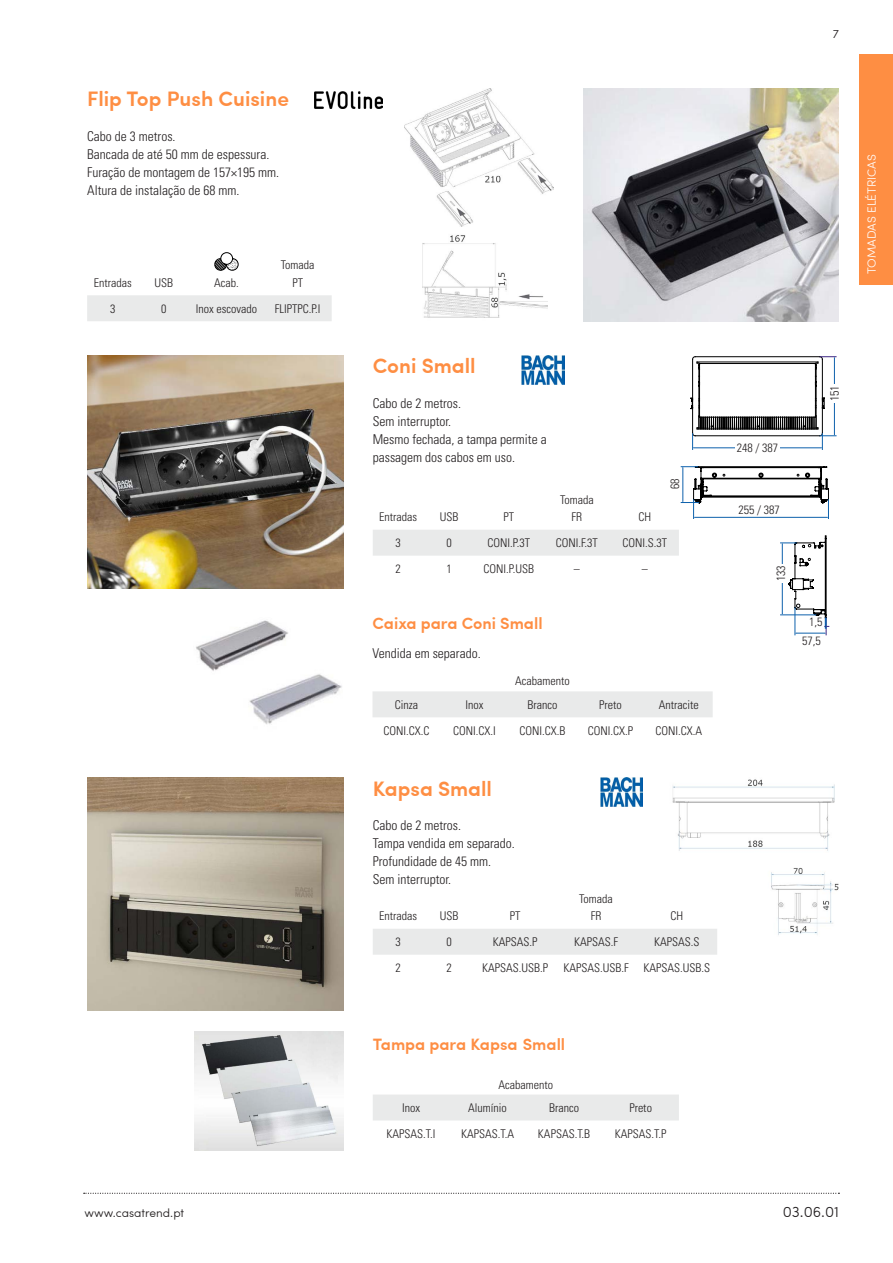
<style>
.page{position:relative;width:893px;height:1263px;background:#fff}
.page>*{position:absolute;margin:0;border:0;box-sizing:border-box;transform-origin:0 0}
.t1{font:600 21px "Sofia Pro";color:#fe8e43}
.t2{font:600 16.5px "Sofia Pro";color:#fe8e43}
.t3{font:300 15px "Sofia Pro";color:#231f20}
.t4{font:300 condensed 13.5px/18px "Univers LT Std";color:#231f20}
.t5{font:300 condensed 12px "Univers LT Std";color:#231f20}
.t6{font:300 12px "Sofia Pro";color:#231f20}
.t7{font:300 12px "Sofia Pro";color:#fff}
</style>
<div class="page">
<svg style="left:84px;top:1193px;width:755px;height:1px"></svg>
<div style="left:859px;top:54px;width:34px;height:231px;background:#fe8e43"></div>
<img style="left:583px;top:88px;width:256px;height:233px">
<div style="left:87px;top:295px;width:245px;height:26px;background:#e9eaea"></div>
<svg style="left:214px;top:252px;width:24px;height:19px"></svg>
<img style="left:315px;top:91px;width:67px;height:17px">
<img style="left:404px;top:88px;width:149px;height:138px">
<img style="left:422px;top:235px;width:125px;height:83px">
<img style="left:672px;top:779px;width:163px;height:72px">
<img style="left:87px;top:777px;width:256px;height:234px">
<img style="left:600px;top:777px;width:43px;height:29px">
<div style="left:373px;top:929px;width:344px;height:26px;background:#e9eaea"></div>
<img style="left:771px;top:867px;width:68px;height:68px">
<img style="left:194px;top:1032px;width:149px;height:118px">
<div style="left:373px;top:1095px;width:306px;height:25px;background:#e9eaea"></div>
<img style="left:87px;top:355px;width:256px;height:234px">
<img style="left:522px;top:355px;width:42px;height:29px">
<div style="left:373px;top:530px;width:306px;height:26px;background:#e9eaea"></div>
<img style="left:196px;top:620px;width:146px;height:104px">
<svg style="left:690px;top:356px;width:146px;height:93px"></svg>
<div style="left:735px;top:443px;width:44px;height:9px;background:#fff"></div>
<div style="left:830px;top:384px;width:9px;height:19px;background:#fff"></div>
<svg style="left:681px;top:466px;width:148px;height:53px"></svg>
<div style="left:737px;top:505px;width:44px;height:9px;background:#fff"></div>
<svg style="left:781px;top:535px;width:48px;height:100px"></svg>
<div style="left:776px;top:564px;width:9px;height:19px;background:#fff"></div>
<div style="left:808px;top:617px;width:16px;height:9px;background:#fff"></div>
<div style="left:372px;top:691px;width:341px;height:26px;background:#e9eaea"></div>
<p class="t1" style="left:87px;top:83px;width:203px">Flip Top Push Cuisine</p>
<p class="t4" style="left:87px;top:127px;width:90px">Cabo de 3 metros.</p>
<p class="t4" style="left:87px;top:145px;width:184px">Bancada de até 50 mm de espessura.</p>
<p class="t4" style="left:87px;top:163px;width:193px">Furação de montagem de 157×195 mm.</p>
<p class="t4" style="left:87px;top:181px;width:154px">Altura de instalação de 68 mm.</p>
<p class="t5" style="left:281px;top:258px;width:35px">Tomada</p>
<p class="t5" style="left:94px;top:275px;width:39px">Entradas</p>
<p class="t5" style="left:154px;top:275px;width:20px">USB</p>
<p class="t5" style="left:214px;top:275px;width:26px">Acab.</p>
<p class="t5" style="left:292px;top:275px;width:12px">PT</p>
<p class="t5" style="left:110px;top:301px;width:7px">3</p>
<p class="t5" style="left:161px;top:301px;width:7px">0</p>
<p class="t5" style="left:196px;top:301px;width:63px">Inox escovado</p>
<p class="t5" style="left:275px;top:301px;width:47px">FLIPTPC.P.I</p>
<p class="t6" style="left:84px;top:1204px;width:101px">www.casatrend.pt</p>
<p class="t6" style="left:833px;top:25px;width:8px">7</p>
<p class="t7" style="left:863px;top:274px;width:121px;rotate:-90deg">TOMADAS ELÉTRICAS</p>
<p class="t1" style="left:373px;top:350px;width:104px">Coni Small</p>
<p class="t4" style="left:373px;top:394px;width:90px">Cabo de 2 metros.</p>
<p class="t4" style="left:373px;top:412px;width:80px">Sem interruptor.</p>
<p class="t4" style="left:373px;top:430px;width:175px">Mesmo fechada, a tampa permite a passagem dos cabos em uso.</p>
<p class="t5" style="left:560px;top:492px;width:35px">Tomada</p>
<p class="t5" style="left:668px;top:489px;width:12px;rotate:-90deg">68</p>
<p class="t5" style="left:379px;top:510px;width:39px">Entradas</p>
<p class="t5" style="left:440px;top:510px;width:20px">USB</p>
<p class="t5" style="left:503px;top:510px;width:12px">PT</p>
<p class="t5" style="left:571px;top:510px;width:12px">FR</p>
<p class="t5" style="left:639px;top:510px;width:14px">CH</p>
<p class="t5" style="left:396px;top:536px;width:7px">3</p>
<p class="t5" style="left:447px;top:536px;width:7px">0</p>
<p class="t5" style="left:488px;top:536px;width:44px">CONI.P.3T</p>
<p class="t5" style="left:556px;top:536px;width:44px">CONI.F.3T</p>
<p class="t5" style="left:623px;top:536px;width:46px">CONI.S.3T</p>
<p class="t5" style="left:396px;top:561px;width:7px">2</p>
<p class="t5" style="left:447px;top:561px;width:7px">1</p>
<p class="t5" style="left:484px;top:561px;width:52px">CONI.P.USB</p>
<p class="t5" style="left:574px;top:561px;width:7px">–</p>
<p class="t5" style="left:642px;top:561px;width:7px">–</p>
<p class="t2" style="left:372px;top:610px;width:172px">Caixa para Coni Small</p>
<p class="t4" style="left:372px;top:644px;width:110px">Vendida em separado.</p>
<p class="t5" style="left:515px;top:674px;width:56px">Acabamento</p>
<p class="t5" style="left:395px;top:697px;width:25px">Cinza</p>
<p class="t5" style="left:466px;top:697px;width:19px">Inox</p>
<p class="t5" style="left:528px;top:697px;width:31px">Branco</p>
<p class="t5" style="left:599px;top:697px;width:24px">Preto</p>
<p class="t5" style="left:659px;top:697px;width:41px">Antracite</p>
<p class="t5" style="left:383px;top:723px;width:47px">CONI.CX.C</p>
<p class="t5" style="left:453px;top:723px;width:44px">CONI.CX.I</p>
<p class="t5" style="left:520px;top:723px;width:47px">CONI.CX.B</p>
<p class="t5" style="left:588px;top:723px;width:47px">CONI.CX.P</p>
<p class="t5" style="left:655px;top:723px;width:48px">CONI.CX.A</p>
<p class="t1" style="left:373px;top:772px;width:121px">Kapsa Small</p>
<p class="t4" style="left:373px;top:816px;width:90px">Cabo de 2 metros.</p>
<p class="t4" style="left:373px;top:834px;width:144px">Tampa vendida em separado.</p>
<p class="t4" style="left:373px;top:852px;width:120px">Profundidade de 45 mm.</p>
<p class="t4" style="left:373px;top:870px;width:80px">Sem interruptor.</p>
<p class="t5" style="left:579px;top:891px;width:35px">Tomada</p>
<p class="t5" style="left:379px;top:909px;width:39px">Entradas</p>
<p class="t5" style="left:440px;top:909px;width:20px">USB</p>
<p class="t5" style="left:510px;top:909px;width:12px">PT</p>
<p class="t5" style="left:591px;top:909px;width:12px">FR</p>
<p class="t5" style="left:670px;top:909px;width:14px">CH</p>
<p class="t5" style="left:396px;top:935px;width:7px">3</p>
<p class="t5" style="left:447px;top:935px;width:7px">0</p>
<p class="t5" style="left:493px;top:935px;width:46px">KAPSAS.P</p>
<p class="t5" style="left:574px;top:935px;width:46px">KAPSAS.F</p>
<p class="t5" style="left:654px;top:935px;width:47px">KAPSAS.S</p>
<p class="t5" style="left:396px;top:960px;width:7px">2</p>
<p class="t5" style="left:447px;top:960px;width:7px">2</p>
<p class="t5" style="left:482px;top:960px;width:67px">KAPSAS.USB.P</p>
<p class="t5" style="left:563px;top:960px;width:67px">KAPSAS.USB.F</p>
<p class="t5" style="left:643px;top:960px;width:68px">KAPSAS.USB.S</p>
<p class="t2" style="left:373px;top:1032px;width:194px">Tampa para Kapsa Small</p>
<p class="t5" style="left:498px;top:1077px;width:56px">Acabamento</p>
<p class="t5" style="left:402px;top:1100px;width:19px">Inox</p>
<p class="t5" style="left:468px;top:1100px;width:40px">Alumínio</p>
<p class="t5" style="left:549px;top:1100px;width:31px">Branco</p>
<p class="t5" style="left:629px;top:1100px;width:24px">Preto</p>
<p class="t5" style="left:387px;top:1126px;width:50px">KAPSAS.T.I</p>
<p class="t5" style="left:461px;top:1126px;width:54px">KAPSAS.T.A</p>
<p class="t5" style="left:538px;top:1126px;width:54px">KAPSAS.T.B</p>
<p class="t5" style="left:615px;top:1126px;width:53px">KAPSAS.T.P</p>
<p class="t5" style="left:737px;top:441px;width:43px">248 / 387</p>
<p class="t5" style="left:827px;top:401px;width:17px;rotate:-90deg">151</p>
<p class="t5" style="left:739px;top:503px;width:43px">255 / 387</p>
<p class="t5" style="left:773px;top:581px;width:17px;rotate:-90deg">133</p>
<p class="t5" style="left:809px;top:615px;width:15px">1,5</p>
<p class="t5" style="left:802px;top:634px;width:20px">57,5</p>
<p class="t3" style="left:783px;top:1201px;width:58px">03.06.01</p>
</div>
